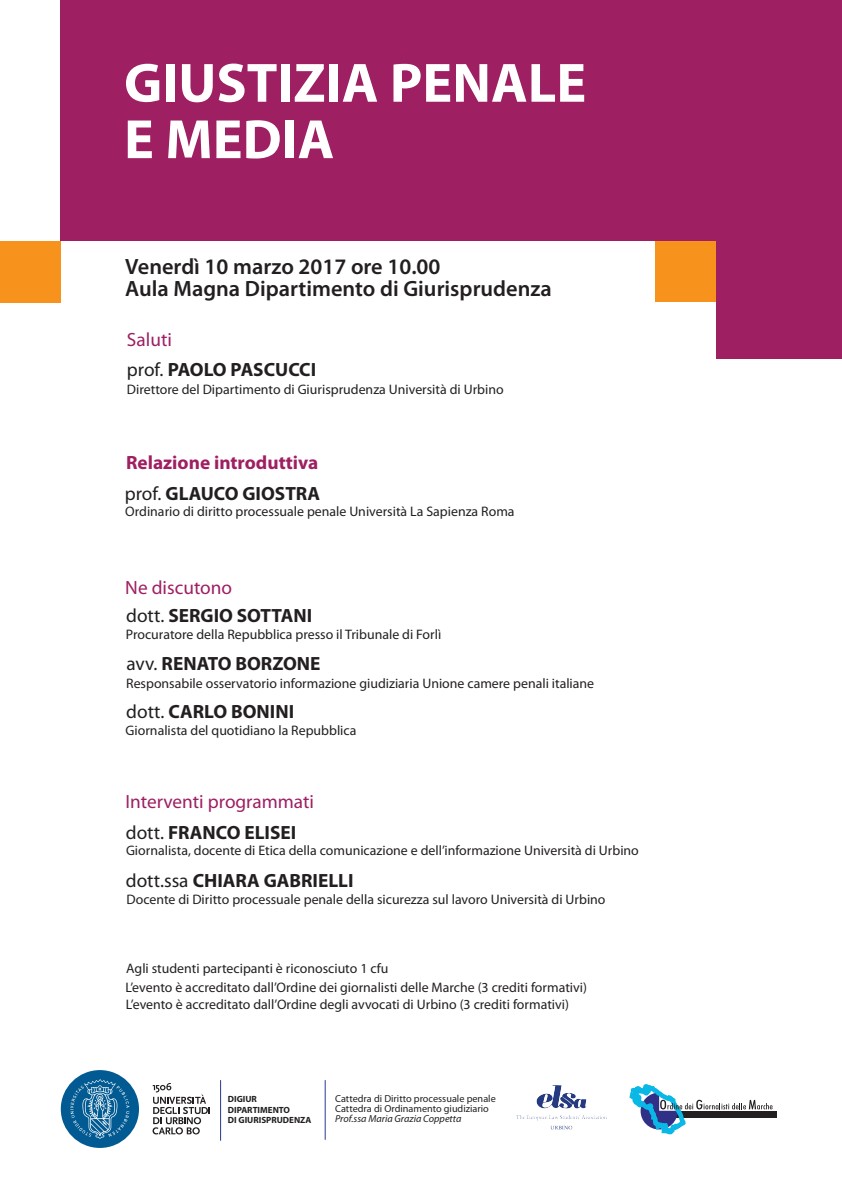
<style>
.page{position:relative;width:842px;height:1191px;background:#fff}
.page>*{position:absolute;margin:0;border:0;box-sizing:border-box;transform-origin:0 0}
.t1{font:700 55.8px/56.4px "Myriad Pro";color:#fff}
.t2{font:600 22.2px/22.2px "Myriad Pro";color:#231f20}
.t3{font:700 19.2px "Myriad Pro";color:#231f20}
.t4{font:700 19.2px/31.3px "Myriad Pro";color:#9e1f62}
.t5{font:19.2px "Myriad Pro";color:#9e1f62}
.t6{font:13.8px/17.8px "Myriad Pro";color:#231f20}
.t7{font:10.2px/10.2px "Myriad Pro";color:#231f20}
.t8{font:italic 10.2px "Myriad Pro";color:#231f20}
.t9{font:700 9px/10.8px "Myriad Pro";color:#231f20}
.s1{font-weight:400}
.s2{font-weight:400;color:#231f20}
.s3{color:#231f20}
</style>
<div class="page">
<div style="left:655px;top:241px;width:62px;height:61px;background:#f7931d"></div>
<div style="left:61px;top:0;width:781px;height:241px;background:#9e1f62"></div>
<div style="left:716px;top:239px;width:126px;height:120px;background:#9e1f62"></div>
<div style="left:0;top:241px;width:61px;height:62px;background:#f7931d"></div>
<svg style="left:153px;top:1083px;width:57px;height:51px"></svg>
<div style="left:61px;top:1070px;width:78px;height:78px;background:#015a92;border-radius:50%"></div>
<svg style="left:70px;top:1079px;width:59px;height:59px"></svg>
<hr style="left:220px;top:1080px;width:1px;height:60px;background:#283890">
<div style="left:676px;top:1110px;width:101px;height:7px;background:#231f20"></div>
<svg style="left:629px;top:1084px;width:143px;height:51px"></svg>
<img style="left:516px;top:1085px;width:90px;height:45px">
<hr style="left:325px;top:1080px;width:1px;height:59px;background:#283890">
<h1 class="t1" style="left:124px;top:53px;width:464px">GIUSTIZIA PENALE<br>E MEDIA</h1>
<h2 class="t2" style="left:125px;top:255px;width:428px">Venerdì 10 marzo 2017 ore 10.00<br>Aula Magna Dipartimento di Giurisprudenza</h2>
<h3 class="t5" style="left:127px;top:328px;width:46px">Saluti</h3>
<p class="t6" style="left:127px;top:380px;width:378px">Direttore del Dipartimento di Giurisprudenza Università di Urbino</p>
<h3 class="t3" style="left:127px;top:357px;width:191px"><span class="s1">prof.</span> PAOLO PASCUCCI</h3>
<h3 class="t4" style="left:125px;top:446px;width:197px">Relazione introduttiva <span class="s2">prof.</span> <span class="s3">GLAUCO GIOSTRA</span></h3>
<p class="t6" style="left:125px;top:502px;width:391px">Ordinario di diritto processuale penale Università La Sapienza Roma</p>
<h3 class="t5" style="left:125px;top:576px;width:108px">Ne discutono</h3>
<h3 class="t3" style="left:126px;top:603px;width:188px"><span class="s1">dott.</span> SERGIO SOTTANI</h3>
<p class="t6" style="left:126px;top:625px;width:317px">Procuratore della Repubblica presso il Tribunale di Forlì</p>
<h3 class="t3" style="left:126px;top:651px;width:196px"><span class="s1">avv.</span> RENATO BORZONE</h3>
<p class="t6" style="left:126px;top:674px;width:469px">Responsabile osservatorio informazione giudiziaria Unione camere penali italiane</p>
<h3 class="t3" style="left:126px;top:699px;width:169px"><span class="s1">dott.</span> CARLO BONINI</h3>
<p class="t6" style="left:126px;top:721px;width:232px">Giornalista del quotidiano la Repubblica</p>
<h3 class="t5" style="left:125px;top:789px;width:190px">Interventi programmati</h3>
<h3 class="t3" style="left:126px;top:819px;width:172px"><span class="s1">dott.</span> FRANCO ELISEI</h3>
<p class="t6" style="left:126px;top:841px;width:514px">Giornalista, docente di Etica della comunicazione e dell’informazione Università di Urbino</p>
<h3 class="t3" style="left:126px;top:868px;width:229px"><span class="s1">dott.ssa</span> CHIARA GABRIELLI</h3>
<p class="t6" style="left:126px;top:890px;width:481px">Docente di Diritto processuale penale della sicurezza sul lavoro Università di Urbino</p>
<p class="t6" style="left:126px;top:959px;width:264px">Agli studenti partecipanti è riconosciuto 1 cfu</p>
<p class="t6" style="left:125px;top:978px;width:463px">L’evento è accreditato dall’Ordine dei giornalisti delle Marche (3 crediti formativi)<br>L’evento è accreditato dall’Ordine degli avvocati di Urbino (3 crediti formativi)</p>
<p class="t9" style="left:228px;top:1093px;width:85px">DIGIUR<br>DIPARTIMENTO<br>DI GIURISPRUDENZA</p>
<p class="t7" style="left:335px;top:1093px;width:162px">Cattedra di Diritto processuale penale<br>Cattedra di Ordinamento giudiziario</p>
<p class="t8" style="left:335px;top:1112px;width:128px">Prof.ssa Maria Grazia Coppetta</p>
</div>
